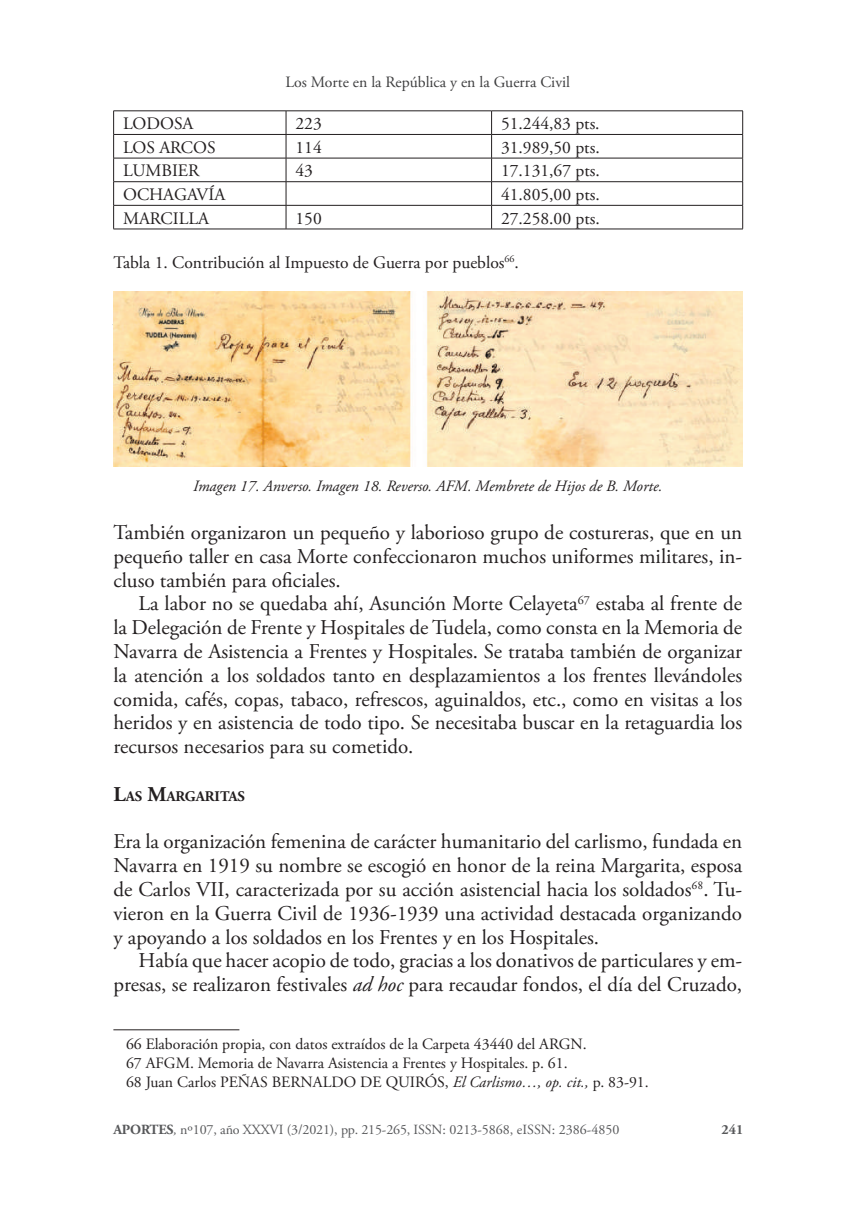
<style>
.page{position:relative;width:843px;height:1211px;background:#fff}
.page>*{position:absolute;margin:0;border:0;box-sizing:border-box;transform-origin:0 0}
.t1{font:21px/23.8px "Adobe Garamond Pro";letter-spacing:-.01em;color:#231f20;text-align:justify}
.t2{font:17.5px "Adobe Garamond Pro";color:#231f20}
.t3{font:15.75px/18.9px "Adobe Garamond Pro";color:#231f20}
.t4{font:italic 15.75px "Adobe Garamond Pro";color:#231f20}
.t5{font:15.75px "Adobe Garamond Pro";letter-spacing:-.01em;color:#3e3e3f}
.t6{font:700 14.7px "Adobe Garamond Pro";color:#231f20}
.t7{font:14px "Adobe Garamond Pro";letter-spacing:-.005em;color:#57585a}
.t8{font:700 14px "Adobe Garamond Pro";color:#57585a}
.s1{font-size:21px}
.s2{font-style:italic}
.s3{font-weight:700}
</style>
<div class="page">
<hr style="left:113px;top:111px;width:173px;height:1px;background:#231f20">
<hr style="left:286px;top:111px;width:206px;height:1px;background:#231f20">
<hr style="left:492px;top:111px;width:251px;height:1px;background:#231f20">
<hr style="left:113px;top:134px;width:173px;height:1px;background:#231f20">
<hr style="left:286px;top:134px;width:206px;height:1px;background:#231f20">
<hr style="left:492px;top:134px;width:251px;height:1px;background:#231f20">
<hr style="left:113px;top:158px;width:173px;height:1px;background:#231f20">
<hr style="left:286px;top:158px;width:206px;height:1px;background:#231f20">
<hr style="left:492px;top:158px;width:251px;height:1px;background:#231f20">
<hr style="left:113px;top:181px;width:173px;height:1px;background:#231f20">
<hr style="left:286px;top:181px;width:206px;height:1px;background:#231f20">
<hr style="left:492px;top:181px;width:251px;height:1px;background:#231f20">
<hr style="left:113px;top:205px;width:173px;height:1px;background:#231f20">
<svg style="left:113px;top:111px;width:1px;height:118px"></svg>
<hr style="left:286px;top:205px;width:206px;height:1px;background:#231f20">
<svg style="left:286px;top:111px;width:1px;height:118px"></svg>
<hr style="left:492px;top:205px;width:251px;height:1px;background:#231f20">
<svg style="left:491px;top:111px;width:1px;height:118px"></svg>
<svg style="left:742px;top:111px;width:1px;height:118px"></svg>
<hr style="left:113px;top:229px;width:173px;height:1px;background:#231f20">
<hr style="left:286px;top:229px;width:206px;height:1px;background:#231f20">
<hr style="left:492px;top:229px;width:251px;height:1px;background:#231f20">
<hr style="left:113px;top:1029px;width:126px;height:1px;background:#231f20">
<img style="left:114px;top:291px;width:628px;height:175px">
<p class="t5" style="left:285px;top:72px;width:286px">Los Morte en la República y en la Guerra Civil</p>
<p class="t2" style="left:123px;top:113px;width:72px">LODOSA</p>
<p class="t2" style="left:295px;top:113px;width:28px">223</p>
<p class="t2" style="left:501px;top:113px;width:100px">51.244,83 pts.</p>
<p class="t2" style="left:123px;top:137px;width:94px">LOS ARCOS</p>
<p class="t2" style="left:295px;top:137px;width:28px">114</p>
<p class="t2" style="left:501px;top:137px;width:100px">31.989,50 pts.</p>
<p class="t2" style="left:123px;top:160px;width:78px">LUMBIER</p>
<p class="t2" style="left:296px;top:160px;width:19px">43</p>
<p class="t2" style="left:501px;top:160px;width:100px">17.131,67 pts.</p>
<p class="t2" style="left:123px;top:184px;width:104px">OCHAGAVÍA</p>
<p class="t2" style="left:501px;top:184px;width:100px">41.805,00 pts.</p>
<p class="t2" style="left:123px;top:207px;width:88px">MARCILLA</p>
<p class="t2" style="left:296px;top:207px;width:28px">150</p>
<p class="t2" style="left:501px;top:207px;width:100px">27.258.00 pts.</p>
<p class="t2" style="left:113px;top:252px;width:407px">Tabla 1. Contribución al Impuesto de Guerra por pueblos<sup>66</sup>.</p>
<p class="t4" style="left:193px;top:477px;width:471px">Imagen 17. Anverso. Imagen 18. Reverso. AFM. Membrete de Hijos de B. Morte.</p>
<p class="t1" style="left:113px;top:521px;width:630px">También organizaron un pequeño y laborioso grupo de costureras, que en un pequeño taller en casa Morte confeccionaron muchos uniformes militares, in&shy;cluso también para oficiales.</p>
<p class="t1" style="left:113px;top:593px;width:630px;text-indent:25px">La labor no se quedaba ahí, Asunción Morte Celayeta<sup>67</sup> estaba al frente de la Delegación de Frente y Hospitales de Tudela, como consta en la Memoria de Navarra de Asistencia a Frentes y Hospitales. Se trataba también de organizar la atención a los soldados tanto en desplazamientos a los frentes llevándoles comida, cafés, copas, tabaco, refrescos, aguinaldos, etc., como en visitas a los heridos y en asistencia de todo tipo. Se necesitaba buscar en la retaguardia los recursos necesarios para su cometido.</p>
<p class="t6" style="left:113px;top:788px;width:133px"><span class="s1">L</span>AS <span class="s1">M</span>ARGARITAS</p>
<p class="t1" style="left:113px;top:831px;width:630px">Era la organización femenina de carácter humanitario del carlismo, fundada en Navarra en 1919 su nombre se escogió en honor de la reina Margarita, esposa de Carlos VII, caracterizada por su acción asistencial hacia los soldados<sup>68</sup>. Tu&shy;vieron en la Guerra Civil de 1936-1939 una actividad destacada organizando y apoyando a los soldados en los Frentes y en los Hospitales.</p>
<p class="t1" style="left:113px;top:950px;width:630px;text-align:right">Había que hacer acopio de todo, gracias a los donativos de particulares y em&shy;presas, se realizaron festivales <span class="s2">ad hoc</span> para recaudar fondos, el día del Cruzado,</p>
<p class="t3" style="left:126px;top:1035px;width:524px">66 Elaboración propia, con datos extraídos de la Carpeta 43440 del ARGN.<br>67 AFGM. Memoria de Navarra Asistencia a Frentes y Hospitales. p. 61.<br>68 Juan Carlos PEÑAS BERNALDO DE QUIRÓS, <span class="s2">El Carlismo…, op. cit.,</span> p. 83-91.</p>
<p class="t7" style="left:113px;top:1121px;width:507px"><span class="s3">APORTES</span><span class="s2">,</span> nº107, año XXXVI (3/2021), pp. 215-265, ISSN: 0213-5868, eISSN: 2386-4850</p>
<p class="t8" style="left:722px;top:1121px;width:23px">241</p>
</div>
